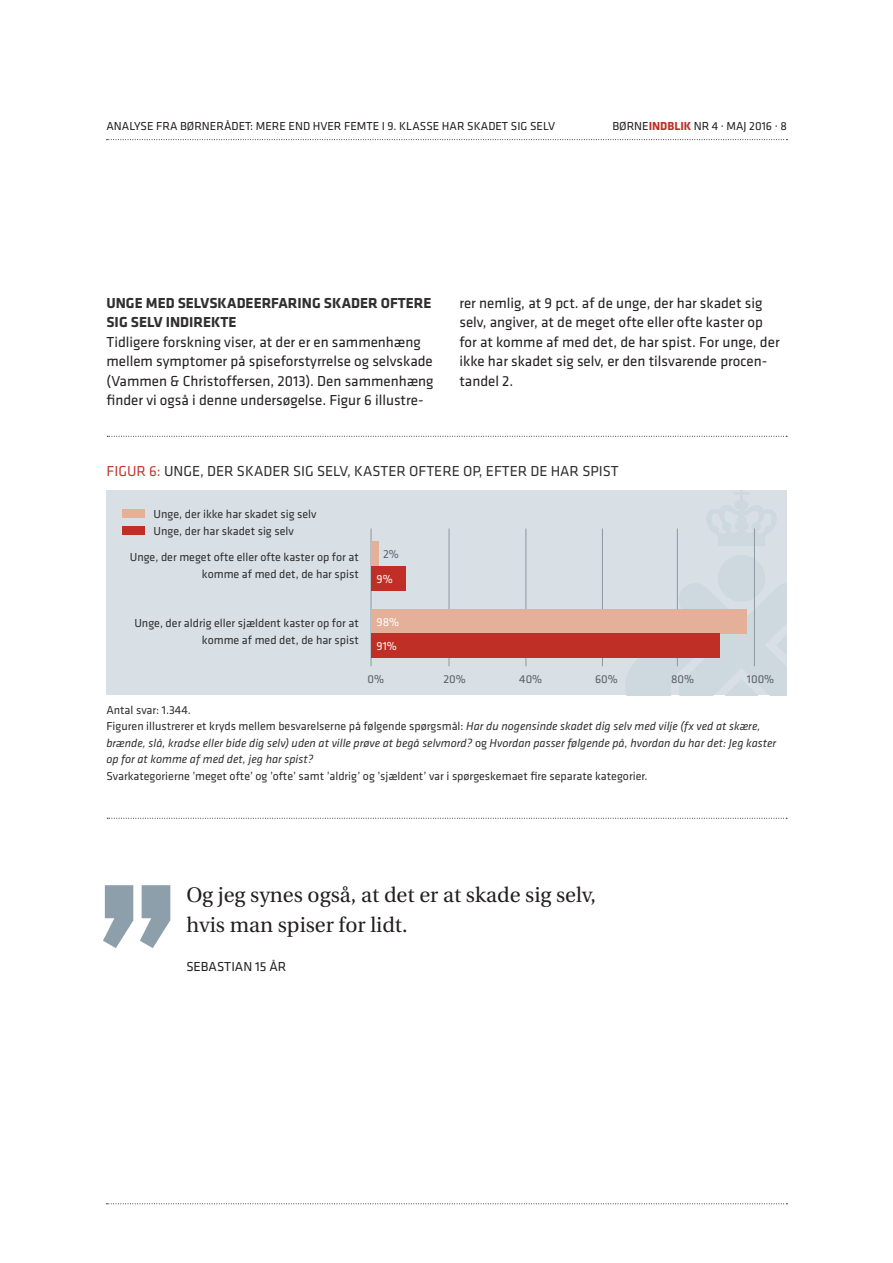
<style>
.page{position:relative;width:893px;height:1263px;background:#fff}
.page>*{position:absolute;margin:0;border:0;box-sizing:border-box;transform-origin:0 0}
.Citater{font:21px "Utopia";color:#231f20}
.BR_Klavika_10_13{font:15px/19.5px "Klavika";color:#231f20}
.TABEL_RU{font:15px "Klavika";color:#312f30}
.MR_Klavika_Bold_10_1{font:700 15px/19.5px "Klavika";color:#312f30}
.Citater-2{font:13.5px "Klavika";color:#231f20}
.TABEL_BR{font:12px/16.5px "Klavika";color:#312f30;text-align:right}
.TABEL_BR-2{font:italic 12px/16.5px "Klavika";color:#312f30}
.t1{font:12px "Klavika";color:#231f20}
.TABEL_BR-3{font:12px "Klavika";color:#fff}
.TABEL_BR-4{font:12px "Klavika";color:#5e676d}
.t2{font:11.7px "Klavika";color:#576065}
.s1{font-weight:700;color:#bf2f26}
.s2{color:#c13a2b}
.s3{font-style:normal}
</style>
<div class="page">
<svg style="left:106px;top:139px;width:681px;height:1px"></svg>
<svg style="left:106px;top:1203px;width:681px;height:1px"></svg>
<div style="left:106px;top:490px;width:680px;height:205px;background:#d8e0e6"></div>
<img style="left:676px;top:528px;width:79px;height:139px">
<hr style="left:371px;top:528px;width:1px;height:138px;background:#8b98a0">
<hr style="left:754px;top:528px;width:1px;height:138px;background:#8b98a0">
<hr style="left:449px;top:528px;width:1px;height:138px;background:#8b98a0">
<hr style="left:526px;top:528px;width:1px;height:138px;background:#8b98a0">
<hr style="left:677px;top:528px;width:1px;height:138px;background:#8b98a0">
<hr style="left:602px;top:528px;width:1px;height:138px;background:#8b98a0">
<div style="left:371px;top:609px;width:375px;height:25px;background:#e5b099"></div>
<div style="left:371px;top:542px;width:8px;height:24px;background:#e5b099"></div>
<div style="left:371px;top:634px;width:349px;height:24px;background:#bf2f26"></div>
<div style="left:371px;top:566px;width:35px;height:25px;background:#bf2f26"></div>
<div style="left:123px;top:527px;width:22px;height:8px;background:#bf2f26"></div>
<div style="left:123px;top:509px;width:22px;height:8px;background:#e5b099"></div>
<svg style="left:107px;top:436px;width:680px;height:1px"></svg>
<svg style="left:107px;top:818px;width:680px;height:1px"></svg>
<img style="left:104px;top:885px;width:67px;height:63px">
<p class="t1" style="left:106px;top:119px;width:450px">ANALYSE FRA BØRNERÅDET: MERE END HVER FEMTE I 9. KLASSE HAR SKADET SIG SELV</p>
<p class="t1" style="left:612px;top:119px;width:176px">BØRNE<span class="s1">INDBLIK</span> NR 4 · MAJ 2016 · 8</p>
<p class="MR_Klavika_Bold_10_1" style="left:106px;top:293px;width:327px">UNGE MED SELVSKADEERFARING SKADER OFTERE<br>SIG SELV INDIREKTE</p>
<p class="BR_Klavika_10_13" style="left:106px;top:332px;width:329px">Tidligere forskning viser, at der er en sammenhæng mellem symptomer på spiseforstyrrelse og selvskade (Vammen &amp; Christoffersen, 2013). Den sammenhæng finder vi også i denne undersøgelse. Figur 6 illustre-</p>
<p class="BR_Klavika_10_13" style="left:459px;top:293px;width:322px">rer nemlig, at 9 pct. af de unge, der har skadet sig selv, angiver, at de meget ofte eller ofte kaster op for at komme af med det, de har spist. For unge, der ikke har skadet sig selv, er den tilsvarende procen&shy;tandel 2.</p>
<p class="TABEL_RU" style="left:107px;top:463px;width:514px"><span class="s2">FIGUR 6:</span> UNGE, DER SKADER SIG SELV, KASTER OFTERE OP, EFTER DE HAR SPIST</p>
<p class="TABEL_BR" style="left:154px;top:506px;width:165px">Unge, der ikke har skadet sig selv</p>
<p class="TABEL_BR" style="left:154px;top:523px;width:142px">Unge, der har skadet sig selv</p>
<p class="TABEL_BR" style="left:130px;top:549px;width:230px">Unge, der meget ofte eller ofte kaster op for at komme af med det, de har spist</p>
<p class="TABEL_BR" style="left:134px;top:615px;width:226px">Unge, der aldrig eller sjældent kaster op for at komme af med det, de har spist</p>
<p class="TABEL_BR-4" style="left:383px;top:548px;width:17px">2%</p>
<p class="TABEL_BR-3" style="left:376px;top:572px;width:18px">9%</p>
<p class="TABEL_BR-3" style="left:376px;top:615px;width:24px">98%</p>
<p class="TABEL_BR-3" style="left:376px;top:640px;width:22px">91%</p>
<p class="t2" style="left:367px;top:673px;width:18px">0%</p>
<p class="t2" style="left:443px;top:673px;width:24px">20%</p>
<p class="t2" style="left:519px;top:673px;width:25px">40%</p>
<p class="t2" style="left:595px;top:673px;width:24px">60%</p>
<p class="t2" style="left:671px;top:673px;width:25px">80%</p>
<p class="t2" style="left:747px;top:673px;width:29px">100%</p>
<p class="TABEL_BR" style="left:106px;top:701px;width:86px">Antal svar: 1.344.</p>
<p class="TABEL_BR-2" style="left:106px;top:718px;width:671px"><span class="s3">Figuren illustrerer et kryds mellem besvarelserne på følgende spørgsmål:</span> Har du nogensinde skadet dig selv med vilje (fx ved at skære, brænde, slå, kradse eller bide dig selv) uden at ville prøve at begå selvmord? <span class="s3">og</span> Hvordan passer følgende på, hvordan du har det: Jeg kaster op for at komme af med det, jeg har spist?</p>
<p class="TABEL_BR" style="left:106px;top:767px;width:543px">Svarkategorierne ’meget ofte’ og ’ofte’ samt ’aldrig’ og ’sjældent’ var i spørgeskemaet fire separate kategorier.</p>
<p class="Citater" style="left:186px;top:884px;width:411px">Og jeg synes også, at det er at skade sig selv,</p>
<p class="Citater" style="left:186px;top:914px;width:223px">hvis man spiser for lidt.</p>
<p class="Citater-2" style="left:186px;top:959px;width:102px">SEBASTIAN 15 ÅR</p>
</div>
